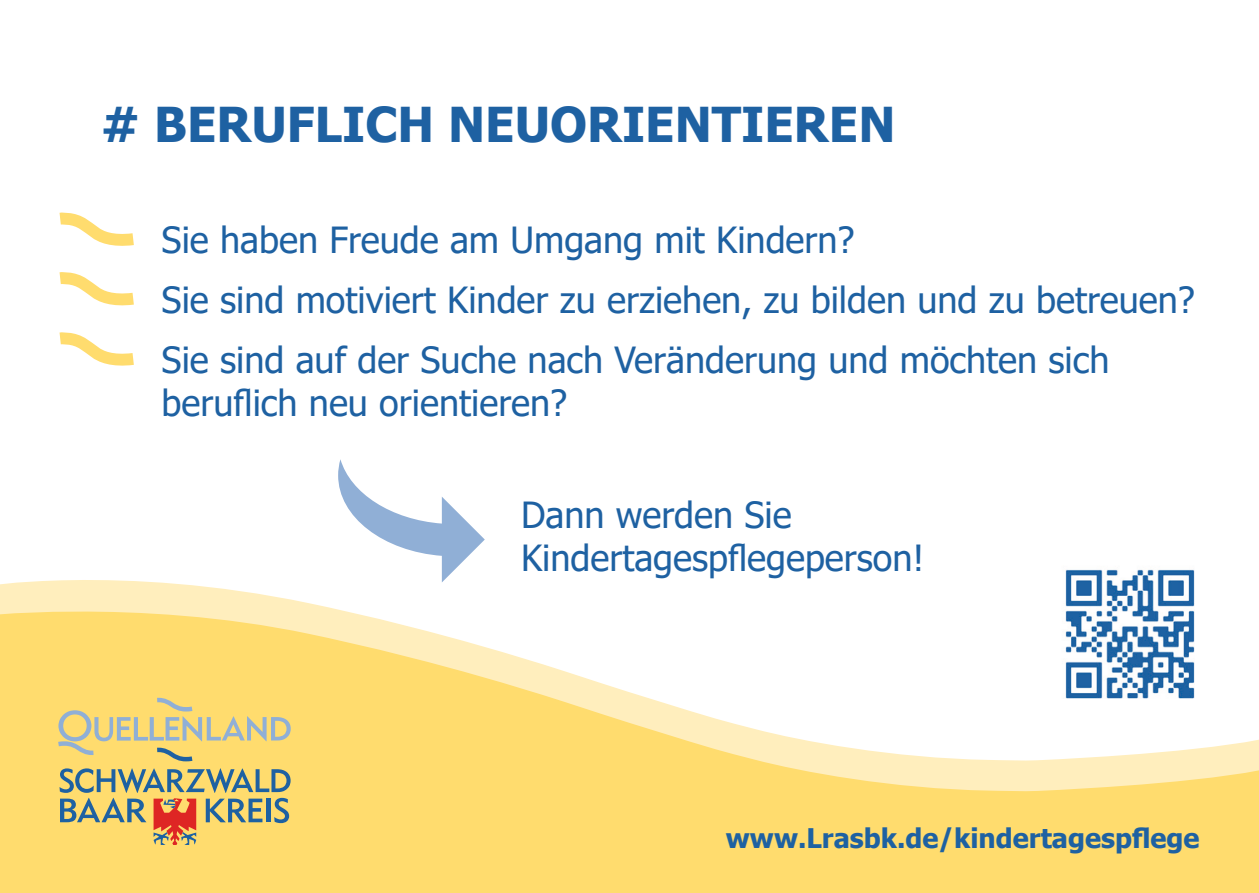
<style>
.page{position:relative;width:1259px;height:893px;background:#fff}
.page>*{position:absolute;margin:0;border:0;box-sizing:border-box;transform-origin:0 0}
.t1{font:700 48px "Tahoma";color:#1e61a2}
.t2{font:36px "Tahoma";color:#1e61a2}
.t3{font:700 27px "Tahoma";color:#1e61a2}
</style>
<div class="page">
<svg style="left:59px;top:212px;width:75px;height:34px"></svg>
<svg style="left:59px;top:272px;width:75px;height:34px"></svg>
<svg style="left:59px;top:332px;width:75px;height:34px"></svg>
<svg style="left:0;top:580px;width:276px;height:17px;fill:#ffeebd"></svg>
<svg style="left:0;top:597px;width:1259px;height:296px;fill:#ffdc6e"></svg>
<svg style="left:58px;top:698px;width:233px;height:63px;background:#e8d281"></svg>
<svg style="left:60px;top:768px;width:231px;height:77px;background:#c6b275"></svg>
<img style="left:1050px;top:569px;width:159px;height:145px">
<svg style="left:338px;top:459px;width:147px;height:123px"></svg>
<p class="t1" style="left:101px;top:91px;width:796px"># BERUFLICH NEUORIENTIEREN</p>
<p class="t2" style="left:162px;top:216px;width:694px">Sie haben Freude am Umgang mit Kindern?</p>
<p class="t2" style="left:162px;top:276px;width:1034px">Sie sind motiviert Kinder zu erziehen, zu bilden und zu betreuen?</p>
<p class="t2" style="left:162px;top:336px;width:949px">Sie sind auf der Suche nach Veränderung und möchten sich</p>
<p class="t2" style="left:162px;top:379px;width:407px">beruflich neu orientieren?</p>
<p class="t2" style="left:521px;top:491px;width:272px">Dann werden Sie</p>
<p class="t2" style="left:521px;top:534px;width:405px">Kindertagespflegeperson!</p>
<p class="t3" style="left:726px;top:820px;width:475px">www.Lrasbk.de/kindertagespflege</p>
</div>
